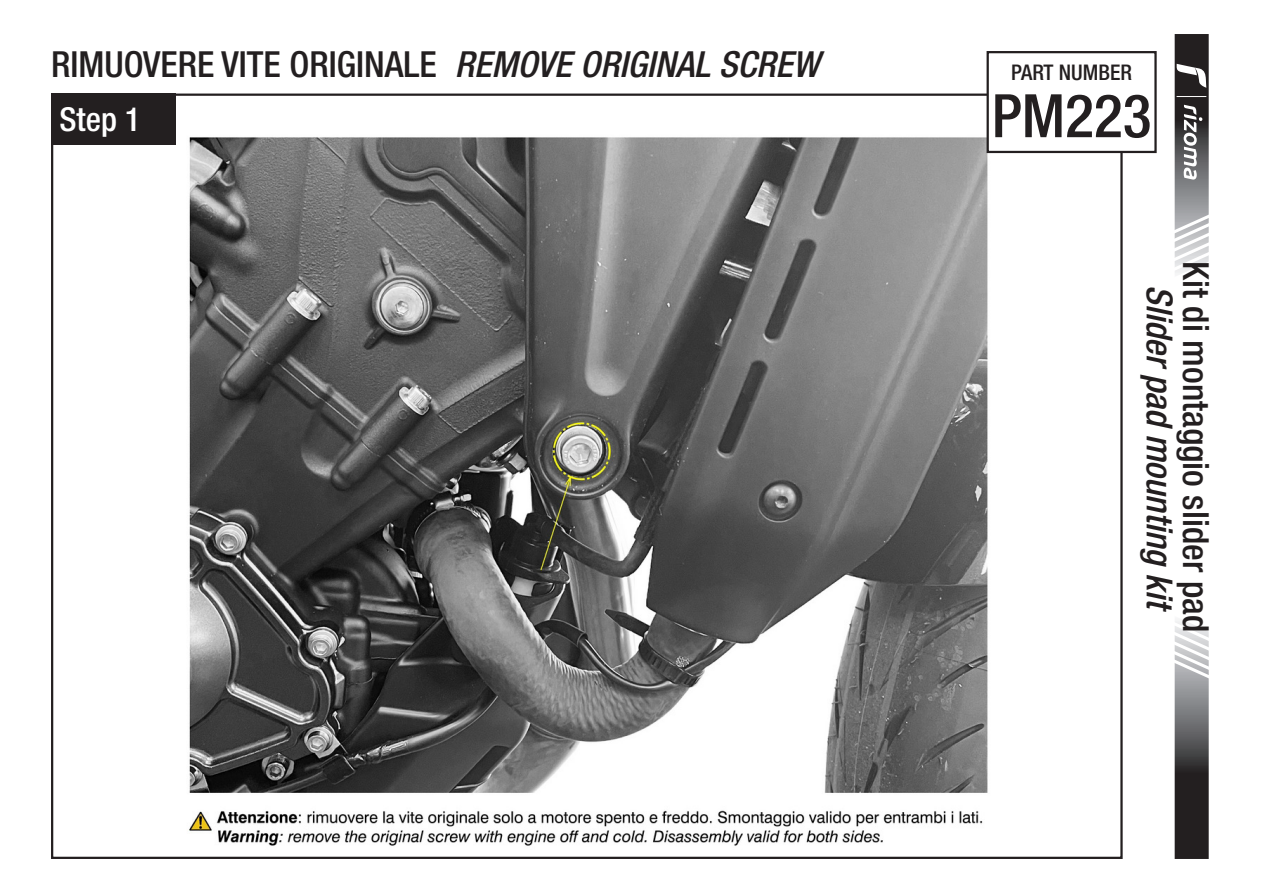
<style>
.page{position:relative;width:1263px;height:893px;background:#fff}
.page>*{position:absolute;margin:0;border:0;box-sizing:border-box;transform-origin:0 0}
.t1{font:500 condensed 60px "Helvetica Neue LT Std";color:#231f20}
.t2{font:500 condensed 36px "Helvetica Neue LT Std";color:#231f20}
.t3{font:italic 500 condensed 36px "Helvetica Neue LT Std";color:#231f20}
.t4{font:500 condensed 33px "Helvetica Neue LT Std";color:#fff}
.t5{font:500 condensed 21.6px "Helvetica Neue LT Std";color:#231f20}
.s1{font-style:italic}
</style>
<div class="page">
<img style="left:175px;top:103px;width:835px;height:743px">
<div style="left:51px;top:94px;width:124px;height:51px;background:#231f20"></div>
<svg style="left:1174px;top:620px;width:35px;height:239px"></svg>
<svg style="left:1174px;top:34px;width:35px;height:240px"></svg>
<div style="left:988px;top:52px;width:167px;height:100px;background:#fff"></div>
<div style="left:986px;top:51px;width:171px;height:102px;border:2px solid #231f20"></div>
<p class="t2" style="left:51px;top:42px;width:770px">RIMUOVERE VITE ORIGINALE <span class="s1">REMOVE ORIGINAL SCREW</span></p>
<p class="t4" style="left:60px;top:99px;width:83px">Step 1</p>
<p class="t5" style="left:1011px;top:59px;width:122px">PART NUMBER</p>
<h1 class="t1" style="left:992px;top:80px;width:161px">PM223</h1>
<p class="t2" style="left:1217px;top:261px;width:373px;rotate:90deg">Kit di montaggio slider pad</p>
<p class="t3" style="left:1181px;top:285px;width:328px;rotate:90deg">Slider pad mounting kit</p>
</div>
